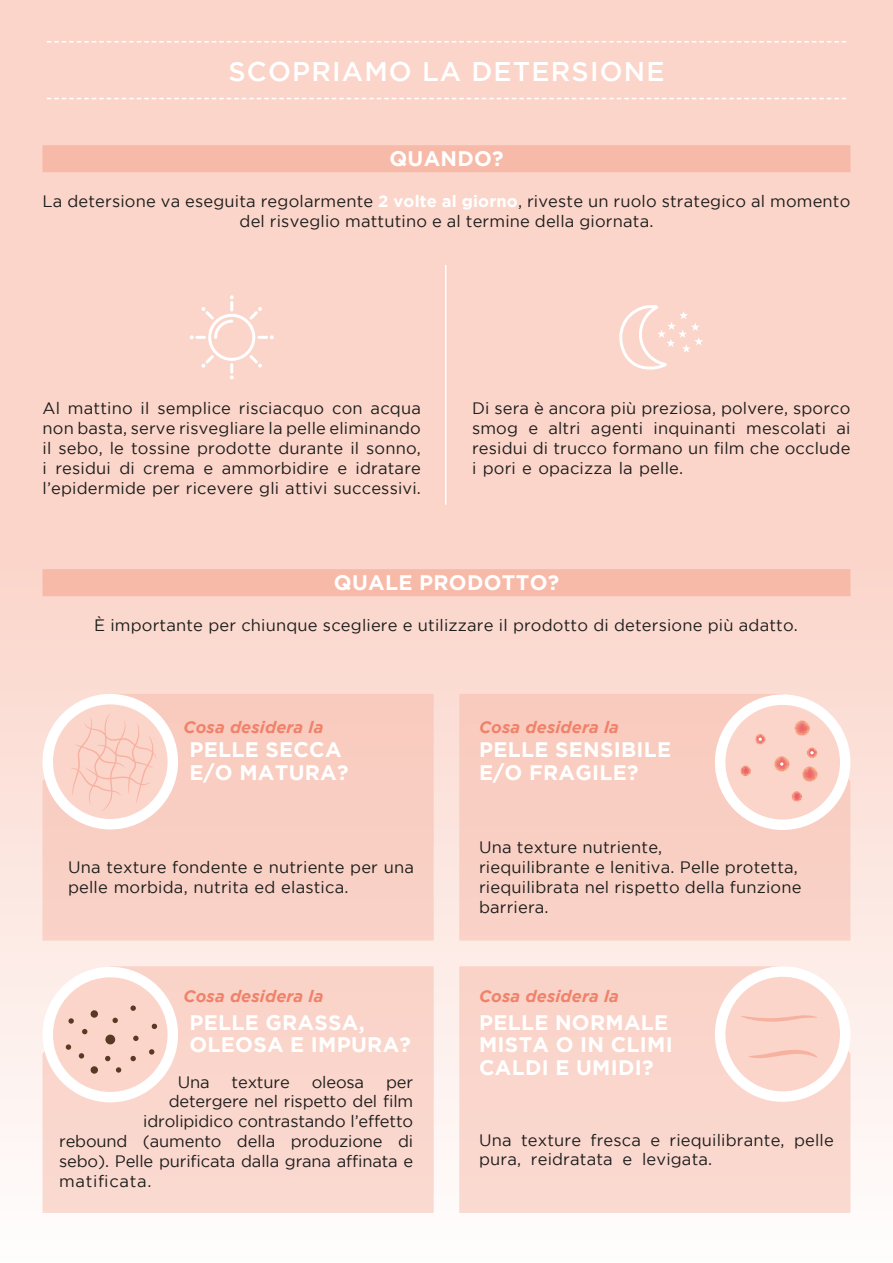
<style>
.page{position:relative;width:893px;height:1263px;background:#fff}
.page>*{position:absolute;margin:0;border:0;box-sizing:border-box;transform-origin:0 0}
.t1{font:500 27px "Gotham";letter-spacing:.045em;color:#fff}
.t2{font:700 21px/22.5px "Gotham";letter-spacing:.015em;color:#fff}
.t3{font:16.5px/19.8px "Gotham";letter-spacing:.01em;color:#1d1d1b}
.t4{font:16.5px/19.8px "Gotham";letter-spacing:-.01em;color:#1d1d1b}
.t5{font:italic 700 16.5px "Gotham";letter-spacing:.01em;color:#f0826a}
.s1{font-weight:700;color:#fff}
</style>
<div class="page">
<div style="left:0;top:0;width:893px;height:1263px;background:linear-gradient(to bottom,#facbbd,#fdf5f3)"></div>
<div style="left:43px;top:694px;width:391px;height:246px;background:#f9cfc3"></div>
<div style="left:43px;top:966px;width:391px;height:247px;background:#fad7cd"></div>
<div style="left:459px;top:694px;width:391px;height:246px;background:#f9cfc3"></div>
<div style="left:459px;top:966px;width:391px;height:247px;background:#fad7cd"></div>
<div style="left:43px;top:145px;width:807px;height:27px;background:#f7b9a8"></div>
<div style="left:43px;top:569px;width:807px;height:27px;background:#f7b9a8"></div>
<svg style="left:190px;top:295px;width:84px;height:84px;background:#fbd9d0"></svg>
<svg style="left:618px;top:305px;width:85px;height:65px;background:#fbdad1"></svg>
<hr style="left:445px;top:265px;width:1px;height:240px;background:#fff">
<div style="left:43px;top:694px;width:135px;height:135px;background:#fff;border-radius:50%"></div>
<div style="left:53px;top:704px;width:115px;height:115px;background:#fbd5ca;border-radius:50%"></div>
<svg style="left:71px;top:713px;width:85px;height:98px"></svg>
<div style="left:43px;top:967px;width:135px;height:135px;background:#fff;border-radius:50%"></div>
<div style="left:53px;top:977px;width:115px;height:115px;background:#fbd5ca;border-radius:50%"></div>
<div style="left:105px;top:1034px;width:10px;height:10px;background:#583924;border-radius:50%"></div>
<div style="left:91px;top:1010px;width:7px;height:8px;background:#583924;border-radius:50%"></div>
<div style="left:91px;top:1066px;width:7px;height:8px;background:#583924;border-radius:50%"></div>
<svg style="left:68px;top:1018px;width:6px;height:6px"></svg>
<svg style="left:105px;top:1056px;width:5px;height:5px"></svg>
<svg style="left:116px;top:1067px;width:5px;height:6px"></svg>
<svg style="left:130px;top:1056px;width:6px;height:5px"></svg>
<svg style="left:66px;top:1044px;width:5px;height:6px"></svg>
<svg style="left:79px;top:1053px;width:5px;height:5px"></svg>
<svg style="left:82px;top:1029px;width:5px;height:5px"></svg>
<svg style="left:112px;top:1018px;width:6px;height:5px"></svg>
<svg style="left:152px;top:1024px;width:5px;height:5px"></svg>
<svg style="left:149px;top:1049px;width:5px;height:5px"></svg>
<svg style="left:133px;top:1036px;width:6px;height:5px"></svg>
<svg style="left:130px;top:1005px;width:6px;height:6px"></svg>
<div style="left:715px;top:694px;width:135px;height:136px;background:#fff;border-radius:50%"></div>
<div style="left:725px;top:705px;width:115px;height:114px;background:#fbd5ca;border-radius:50%"></div>
<svg style="left:794px;top:721px;width:16px;height:15px"></svg>
<svg style="left:802px;top:766px;width:15px;height:16px"></svg>
<svg style="left:774px;top:756px;width:15px;height:16px"></svg>
<svg style="left:740px;top:766px;width:11px;height:10px"></svg>
<svg style="left:791px;top:791px;width:11px;height:11px"></svg>
<svg style="left:807px;top:747px;width:10px;height:11px"></svg>
<svg style="left:755px;top:734px;width:10px;height:10px"></svg>
<div style="left:715px;top:966px;width:135px;height:136px;background:#fff;border-radius:50%"></div>
<div style="left:725px;top:977px;width:115px;height:114px;background:#fbd5ca;border-radius:50%"></div>
<svg style="left:749px;top:1050px;width:68px;height:8px"></svg>
<svg style="left:741px;top:1015px;width:76px;height:7px"></svg>
<svg style="left:47px;top:41px;width:799px;height:2px"></svg>
<svg style="left:47px;top:98px;width:799px;height:1px"></svg>
<h1 class="t1" style="left:228px;top:56px;width:438px">SCOPRIAMO LA DETERSIONE</h1>
<p class="t2" style="left:389px;top:147px;width:116px">QUANDO?</p>
<p class="t3" style="left:43px;top:191px;width:809px;text-align:center">La detersione va eseguita regolarmente <span class="s1">2 volte al giorno</span>, riveste un ruolo strategico al momento del risveglio mattutino e al termine della giornata.</p>
<p class="t3" style="left:43px;top:398px;width:19px">Al</p>
<p class="t3" style="left:43px;top:418px;width:380px">non basta, serve risvegliare la pelle eliminando</p>
<p class="t3" style="left:43px;top:438px;width:380px">il sebo, le tossine prodotte durante il sonno,</p>
<p class="t3" style="left:356px;top:458px;width:67px">idratare</p>
<p class="t3" style="left:141px;top:398px;width:10px">il</p>
<p class="t3" style="left:157px;top:398px;width:75px">semplice</p>
<p class="t3" style="left:68px;top:398px;width:66px">mattino</p>
<p class="t3" style="left:239px;top:398px;width:87px">risciacquo</p>
<p class="t3" style="left:332px;top:398px;width:32px">con</p>
<p class="t3" style="left:371px;top:398px;width:52px">acqua</p>
<p class="t3" style="left:55px;top:458px;width:57px">residui</p>
<p class="t3" style="left:119px;top:458px;width:17px">di</p>
<p class="t3" style="left:222px;top:458px;width:108px">ammorbidire</p>
<p class="t3" style="left:43px;top:458px;width:380px">i<br>’l epidermide per ricevere gli attivi successivi.</p>
<p class="t3" style="left:143px;top:458px;width:53px">crema</p>
<p class="t3" style="left:204px;top:458px;width:11px">e</p>
<p class="t3" style="left:337px;top:458px;width:11px">e</p>
<p class="t3" style="left:472px;top:398px;width:380px;text-align:right">Di sera è ancora più preziosa, polvere, sporco ai</p>
<p class="t3" style="left:548px;top:418px;width:34px">altri</p>
<p class="t3" style="left:746px;top:418px;width:81px">mescolati</p>
<p class="t3" style="left:591px;top:418px;width:54px">agenti</p>
<p class="t3" style="left:653px;top:418px;width:84px">inquinanti</p>
<p class="t3" style="left:472px;top:418px;width:380px">smog<br>residui di trucco formano un film che occlude i pori e opacizza la pelle.</p>
<p class="t3" style="left:528px;top:418px;width:11px">e</p>
<p class="t2" style="left:334px;top:571px;width:227px">QUALE PRODOTTO?</p>
<p class="t3" style="left:94px;top:615px;width:705px">È importante per chiunque scegliere e utilizzare il prodotto di detersione più adatto.</p>
<p class="t5" style="left:184px;top:717px;width:141px">Cosa desidera la</p>
<p class="t5" style="left:479px;top:717px;width:141px">Cosa desidera la</p>
<p class="t2" style="left:189px;top:738px;width:161px">PELLE SECCA<br>E O/ MATURA?</p>
<p class="t2" style="left:479px;top:738px;width:194px">PELLE SENSIBILE<br>E O/ FRAGILE?</p>
<p class="t3" style="left:68px;top:857px;width:347px">Una texture fondente e nutriente per una pelle morbida, nutrita ed elastica.</p>
<p class="t3" style="left:479px;top:837px;width:324px">Una texture nutriente,<br>riequilibrante e lenitiva. Pelle protetta, riequilibrata nel rispetto della funzione barriera.</p>
<p class="t5" style="left:184px;top:987px;width:141px">Cosa desidera la</p>
<p class="t5" style="left:479px;top:987px;width:141px">Cosa desidera la</p>
<p class="t2" style="left:479px;top:1010px;width:195px">PELLE NORMALE<br>MISTA O IN CLIMI<br>CALDI E UMIDI?</p>
<p class="t2" style="left:189px;top:1010px;width:223px">PELLE GRASSA,<br>OLEOSA E IMPURA?</p>
<p class="t3" style="left:312px;top:1072px;width:54px">oleosa</p>
<p class="t3" style="left:178px;top:1072px;width:33px">Una</p>
<p class="t4" style="left:169px;top:1091px;width:246px">detergere nel rispetto del film</p>
<p class="t4" style="left:143px;top:1111px;width:272px">idrolipidico contrastando ’l effetto</p>
<p class="t3" style="left:398px;top:1131px;width:17px">di</p>
<p class="t4" style="left:232px;top:1072px;width:60px">texture</p>
<p class="t3" style="left:386px;top:1072px;width:29px">per</p>
<p class="t3" style="left:591px;top:1129px;width:52px">fresca</p>
<p class="t4" style="left:59px;top:1131px;width:356px">rebound<br>sebo .) Pelle purificata dalla grana affinata e matificata.</p>
<p class="t3" style="left:794px;top:1129px;width:41px">pelle</p>
<p class="t3" style="left:670px;top:1129px;width:117px">riequilibrante,</p>
<p class="t3" style="left:479px;top:1129px;width:34px">Una</p>
<p class="t3" style="left:521px;top:1129px;width:62px">texture</p>
<p class="t3" style="left:237px;top:1131px;width:40px">della</p>
<p class="t4" style="left:291px;top:1131px;width:94px">produzione</p>
<p class="t4" style="left:143px;top:1131px;width:80px">(aumento</p>
<p class="t3" style="left:650px;top:1129px;width:11px">e</p>
<p class="t3" style="left:531px;top:1149px;width:83px">reidratata</p>
<p class="t3" style="left:642px;top:1149px;width:72px">levigata.</p>
<p class="t3" style="left:479px;top:1149px;width:44px">pura,</p>
<p class="t3" style="left:622px;top:1149px;width:11px">e</p>
</div>
